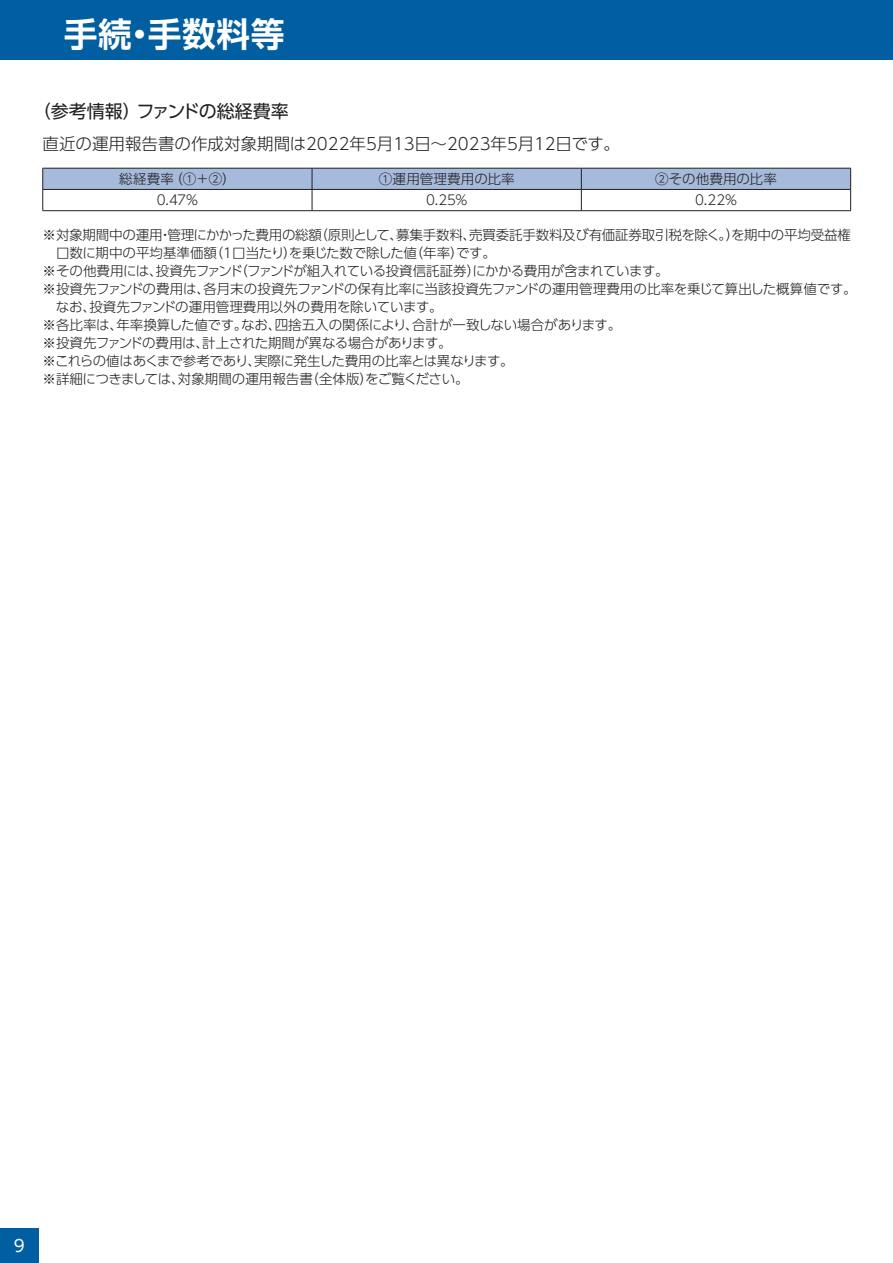
<style>
.page{position:relative;width:893px;height:1263px;background:#fff}
.page>*{position:absolute;margin:0;border:0;box-sizing:border-box;transform-origin:0 0}
.t1{font:33.75px "UD Shin Go Pro De Bold 90 pv RKSJ H";letter-spacing:.015em;color:#fff}
.t2{font:18px "UD Shin Go Pro Regular 90 pv RKSJ H";color:#231f20}
.t3{font:16.5px "UD Shin Go Pr 6 N Light 90 pv RKSJ H";color:#231f20}
.t4{font:16.5px "UD Shin Go Pro Regular 90 pv RKSJ H";color:#fff}
.t5{font:13.5px "UD Shin Go Pro Light 90 pv RKSJ H";letter-spacing:-.015em;color:#231f20}
.t6{font:13.5px "UD Shin Go Pro Light 90 pv RKSJ H";letter-spacing:-.035em;color:#231f20}
.t7{font:13.5px "UD Shin Go Pro Light 90 pv RKSJ H";letter-spacing:.015em;color:#231f20}
.t8{font:13.5px "UD Shin Go Pro Light 90 pv RKSJ H";letter-spacing:.005em;color:#231f20}
</style>
<div class="page">
<div style="left:0;top:0;width:892px;height:60px;background:#005ea1"></div>
<div style="left:0;top:1228px;width:38px;height:35px;background:#005ea1"></div>
<svg style="left:42px;top:168px;width:809px;height:42px"></svg>
<hr style="left:43px;top:210px;width:807px;height:1px;background:#231f20">
<h1 class="t1" style="left:64px;top:21px;width:222px">手続・手数料等</h1>
<h2 class="t2" style="left:33px;top:105px;width:257px">（参考情報）ファンドの総経費率</h2>
<p class="t3" style="left:43px;top:138px;width:579px">直近の運用報告書の作成対象期間は2022年5月13日～2023年5月12日です。</p>
<p class="t5" style="left:119px;top:174px;width:118px">総経費率（①＋②）</p>
<p class="t7" style="left:379px;top:174px;width:137px">①運用管理費用の比率</p>
<p class="t8" style="left:655px;top:174px;width:123px">②その他費用の比率</p>
<p class="t5" style="left:157px;top:195px;width:43px">0.47%</p>
<p class="t5" style="left:426px;top:195px;width:43px">0.25%</p>
<p class="t5" style="left:695px;top:195px;width:43px">0.22%</p>
<p class="t5" style="left:43px;top:230px;width:809px">※ 対象期間中の運用・管理にかかった費用の総額（原則として、募集手数料、売買委託手数料及び有価証券取引税を除く。）を期中の平均受益権</p>
<p class="t5" style="left:56px;top:248px;width:441px">口数に期中の平均基準価額（1口当たり）を乗じた数で除した値（年率）です。</p>
<p class="t6" style="left:43px;top:266px;width:627px">※その他費用には、投資先ファンド（ファンドが組入れている投資信託証券）にかかる費用が含まれています。</p>
<p class="t5" style="left:43px;top:284px;width:815px">※ 投資先ファンドの費用は、各月末の投資先ファンドの保有比率に当該投資先ファンドの運用管理費用の比率を乗じて算出した概算値です。</p>
<p class="t5" style="left:56px;top:302px;width:388px">なお、投資先ファンドの運用管理費用以外の費用を除いています。</p>
<p class="t5" style="left:43px;top:320px;width:580px">※各比率は、年率換算した値です。なお、四捨五入の関係により、合計が一致しない場合があります。</p>
<p class="t5" style="left:43px;top:338px;width:410px">※投資先ファンドの費用は、計上された期間が異なる場合があります。</p>
<p class="t5" style="left:43px;top:356px;width:472px">※これらの値はあくまで参考であり、実際に発生した費用の比率とは異なります。</p>
<p class="t5" style="left:43px;top:374px;width:427px">※詳細につきましては、対象期間の運用報告書（全体版）をご覧ください。</p>
<p class="t4" style="left:14px;top:1239px;width:12px">9</p>
</div>
